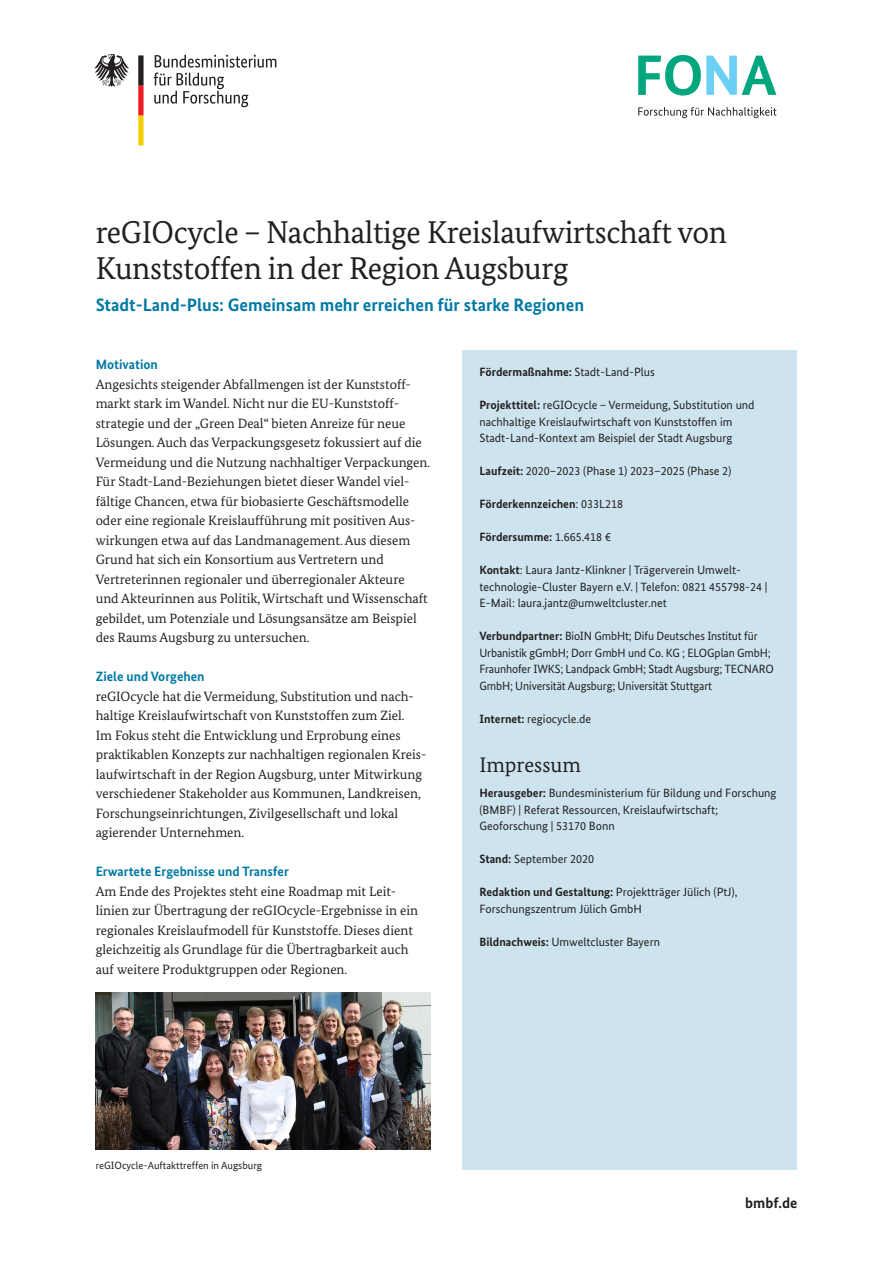
<style>
.page{position:relative;width:893px;height:1263px;background:#fff}
.page>*{position:absolute;margin:0;border:0;box-sizing:border-box;transform-origin:0 0}
.t1{font:31.5px/36px "Bundes Serif";letter-spacing:-.01em;color:#231f20}
.t2{font:21px "Bundes Serif";color:#231f20}
.t3{font:700 18px "Bundes Sans";color:#0079a3}
.t4{font:700 15px "Bundes Sans";color:#231f20}
.t5{font:13.5px/19.5px "Bundes Serif";color:#231f20}
.t6{font:700 13.5px "Bundes Sans";color:#0079a3}
.t7{font:12px/16.5px "Bundes Sans";color:#231f20}
.t8{font:700 12px "Bundes Sans";color:#231f20}
.t9{font:10.5px "Bundes Sans";color:#231f20}
.s1{font-weight:400}
.s2{font-weight:700}
</style>
<div class="page">
<img style="left:96px;top:993px;width:335px;height:156px">
<svg style="left:154px;top:55px;width:122px;height:52px"></svg>
<svg style="left:94px;top:54px;width:35px;height:33px"></svg>
<svg style="left:138px;top:55px;width:6px;height:90px"></svg>
<div style="left:462px;top:350px;width:335px;height:819px;background:#cde4ef"></div>
<svg style="left:638px;top:55px;width:138px;height:41px"></svg>
<svg style="left:638px;top:107px;width:138px;height:11px"></svg>
<h1 class="t1" style="left:96px;top:214px;width:633px">reGIOcycle – Nachhaltige Kreislaufwirtschaft von<br>Kunststoffen in der Region Augsburg</h1>
<h3 class="t3" style="left:96px;top:294px;width:490px">Stadt-Land-Plus: Gemeinsam mehr erreichen für starke Regionen</h3>
<p class="t6" style="left:96px;top:357px;width:64px">Motivation</p>
<p class="t5" style="left:96px;top:374px;width:336px">Angesichts steigender Abfallmengen ist der Kunststoff&shy;markt stark im Wandel. Nicht nur die EU-Kunststoff&shy;strategie und der „Green Deal“ bieten Anreize für neue Lösungen. Auch das Verpackungsgesetz fokussiert auf die Vermeidung und die Nutzung nachhaltiger Verpackungen.<br>Für Stadt-Land-Beziehungen bietet dieser Wandel viel&shy;fältige Chancen, etwa für biobasierte Geschäftsmodelle oder eine regionale Kreislaufführung mit positiven Aus&shy;wirkungen etwa auf das Landmanagement. Aus diesem Grund hat sich ein Konsortium aus Vertretern und Vertreterinnen regionaler und überregionaler Akteure und Akteurinnen aus Politik, Wirtschaft und Wissenschaft gebildet, um Potenziale und Lösungsansätze am Beispiel des Raums Augsburg zu untersuchen.</p>
<p class="t6" style="left:96px;top:669px;width:110px">Ziele und Vorgehen</p>
<p class="t5" style="left:96px;top:686px;width:332px">reGIOcycle hat die Vermeidung, Substitution und nach&shy;haltige Kreislaufwirtschaft von Kunststoffen zum Ziel.<br>Im Fokus steht die Entwicklung und Erprobung eines praktikablen Konzepts zur nachhaltigen regionalen Kreis&shy;laufwirtschaft in der Region Augsburg, unter Mitwirkung verschiedener Stakeholder aus Kommunen, Landkreisen, Forschungseinrichtungen, Zivilgesellschaft und lokal agierender Unternehmen.</p>
<p class="t6" style="left:96px;top:863px;width:195px">Erwartete Ergebnisse und Transfer</p>
<p class="t5" style="left:96px;top:881px;width:324px">Am Ende des Projektes steht eine Roadmap mit Leit&shy;linien zur Übertragung der reGIOcycle-Ergebnisse in ein regionales Kreislaufmodell für Kunststoffe. Dieses dient gleichzeitig als Grundlage für die Übertragbarkeit auch auf weitere Produktgruppen oder Regionen.</p>
<p class="t8" style="left:479px;top:365px;width:177px">Fördermaßnahme: <span class="s1">Stadt-Land-Plus</span></p>
<p class="t7" style="left:479px;top:397px;width:277px"><span class="s2">Projekttitel:</span> reGIOcycle – Vermeidung, Substitution und nachhaltige Kreislaufwirtschaft von Kunststoffen im<br>Stadt-Land-Kontext am Beispiel der Stadt Augsburg</p>
<p class="t7" style="left:479px;top:463px;width:254px"><span class="s2">Laufzeit:</span> 2020–2023 (Phase 1) 2023–2025 (Phase 2)</p>
<p class="t8" style="left:479px;top:497px;width:145px">Förderkennzeichen<span class="s1">: 033L218</span></p>
<p class="t8" style="left:479px;top:530px;width:134px">Fördersumme: <span class="s1">1.665.418 €</span></p>
<p class="t7" style="left:479px;top:562px;width:290px"><span class="s2">Kontakt</span>: Laura Jantz-Klinkner | Trägerverein Umwelt&shy;technologie-Cluster Bayern e.V. | Telefon: 0821 455798-24 |<br>E-Mail: laura.jantz@umweltcluster.net</p>
<p class="t7" style="left:479px;top:628px;width:296px"><span class="s2">Verbundpartner:</span> BioIN GmbHt; Difu Deutsches Institut für Urbanistik gGmbH; Dorr GmbH und Co. KG ; ELOGplan GmbH; Fraunhofer IWKS; Landpack GmbH; Stadt Augsburg; TECNARO GmbH; Universität Augsburg; Universität Stuttgart</p>
<p class="t7" style="left:479px;top:710px;width:113px"><span class="s2">Internet:</span> regiocycle.de</p>
<h2 class="t2" style="left:479px;top:752px;width:103px">Impressum</h2>
<p class="t7" style="left:479px;top:785px;width:299px"><span class="s2">Herausgeber:</span> Bundesministerium für Bildung und Forschung (BMBF) | Referat Ressourcen, Kreislaufwirtschaft;<br>Geoforschung | 53170 Bonn</p>
<p class="t7" style="left:479px;top:851px;width:116px"><span class="s2">Stand:</span> September 2020</p>
<p class="t7" style="left:479px;top:884px;width:259px"><span class="s2">Redaktion und Gestaltung:</span> Projektträger Jülich (PtJ),<br>Forschungszentrum Jülich GmbH</p>
<p class="t7" style="left:479px;top:933px;width:182px"><span class="s2">Bildnachweis:</span> Umweltcluster Bayern</p>
<p class="t9" style="left:96px;top:1159px;width:168px">reGIOcycle-Auftakttreffen in Augsburg</p>
<p class="t4" style="left:745px;top:1194px;width:54px">bmbf.de</p>
</div>
